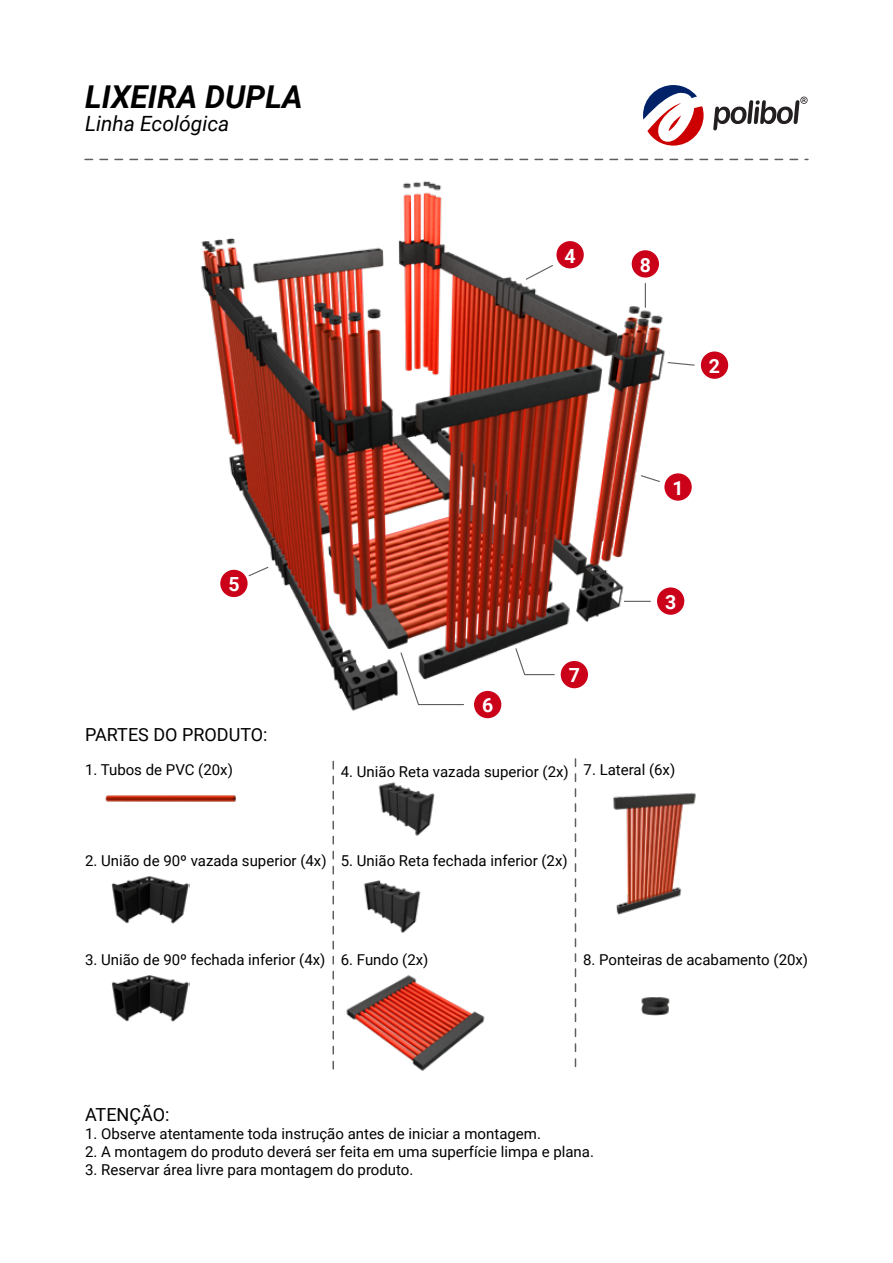
<style>
.page{position:relative;width:893px;height:1263px;background:#fff}
.page>*{position:absolute;margin:0;border:0;box-sizing:border-box;transform-origin:0 0}
.t1{font:italic 700 31.5px "Roboto";color:#000}
.t2{font:italic 21px "Roboto";color:#000}
.t3{font:700 19.5px "Roboto";color:#fff}
.t4{font:18px "Roboto";color:#000}
.t5{font:15px "Roboto";color:#000}
</style>
<div class="page">
<img style="left:84px;top:159px;width:696px;height:556px">
<svg style="left:85px;top:159px;width:723px;height:1px"></svg>
<svg style="left:332px;top:760px;width:2px;height:309px"></svg>
<img style="left:111px;top:975px;width:79px;height:47px">
<img style="left:111px;top:876px;width:79px;height:48px">
<div style="left:220px;top:570px;width:28px;height:27px;background:#cb0119;border-radius:50%"></div>
<div style="left:474px;top:691px;width:27px;height:27px;background:#cb0119;border-radius:50%"></div>
<div style="left:701px;top:351px;width:27px;height:28px;background:#cb0119;border-radius:50%"></div>
<div style="left:664px;top:473px;width:28px;height:28px;background:#cb0119;border-radius:50%"></div>
<div style="left:657px;top:587px;width:27px;height:28px;background:#cb0119;border-radius:50%"></div>
<div style="left:632px;top:250px;width:27px;height:28px;background:#cb0119;border-radius:50%"></div>
<svg style="left:645px;top:283px;width:1px;height:24px"></svg>
<svg style="left:640px;top:474px;width:21px;height:9px"></svg>
<svg style="left:667px;top:361px;width:28px;height:5px"></svg>
<div style="left:556px;top:241px;width:28px;height:27px;background:#cb0119;border-radius:50%"></div>
<svg style="left:525px;top:264px;width:29px;height:17px"></svg>
<svg style="left:248px;top:566px;width:21px;height:11px"></svg>
<svg style="left:400px;top:651px;width:65px;height:55px"></svg>
<div style="left:561px;top:661px;width:27px;height:27px;background:#cb0119;border-radius:50%"></div>
<svg style="left:514px;top:647px;width:41px;height:29px"></svg>
<svg style="left:624px;top:601px;width:26px;height:1px"></svg>
<img style="left:105px;top:795px;width:131px;height:7px">
<img style="left:363px;top:880px;width:58px;height:53px">
<img style="left:378px;top:782px;width:57px;height:54px">
<svg style="left:643px;top:85px;width:61px;height:61px"></svg>
<svg style="left:713px;top:97px;width:95px;height:33px"></svg>
<img style="left:641px;top:997px;width:29px;height:19px">
<svg style="left:575px;top:758px;width:1px;height:308px"></svg>
<img style="left:613px;top:792px;width:83px;height:123px">
<img style="left:346px;top:975px;width:139px;height:96px">
<h1 class="t1" style="left:85px;top:75px;width:219px">LIXEIRA DUPLA</h1>
<h2 class="t2" style="left:85px;top:109px;width:146px">Linha Ecológica</h2>
<h3 class="t3" style="left:564px;top:242px;width:13px">4</h3>
<h3 class="t3" style="left:640px;top:251px;width:13px">8</h3>
<h3 class="t3" style="left:709px;top:352px;width:13px">2</h3>
<h3 class="t3" style="left:672px;top:474px;width:13px">1</h3>
<h3 class="t3" style="left:228px;top:571px;width:13px">5</h3>
<p class="t4" style="left:85px;top:722px;width:184px">PARTES DO PRODUTO:</p>
<p class="t5" style="left:85px;top:759px;width:149px">1. Tubos de PVC (20x)</p>
<h3 class="t3" style="left:482px;top:692px;width:13px">6</h3>
<h3 class="t3" style="left:569px;top:662px;width:13px">7</h3>
<h3 class="t3" style="left:665px;top:588px;width:13px">3</h3>
<p class="t5" style="left:341px;top:761px;width:230px">4. União Reta vazada superior (2x)</p>
<p class="t5" style="left:584px;top:759px;width:93px">7. Lateral (6x)</p>
<p class="t5" style="left:85px;top:850px;width:243px">2. União de 90º vazada superior (4x)</p>
<p class="t5" style="left:341px;top:850px;width:228px">5. União Reta fechada inferior (2x)</p>
<p class="t5" style="left:85px;top:949px;width:242px">3. União de 90º fechada inferior (4x)</p>
<p class="t5" style="left:341px;top:949px;width:89px">6. Fundo (2x)</p>
<p class="t5" style="left:583px;top:949px;width:227px">8. Ponteiras de acabamento (20x)</p>
<p class="t4" style="left:85px;top:1102px;width:86px">ATENÇÃO:</p>
<p class="t5" style="left:85px;top:1123px;width:457px">1. Observe atentamente toda instrução antes de iniciar a montagem.</p>
<p class="t5" style="left:85px;top:1141px;width:510px">2. A montagem do produto deverá ser feita em uma superfície limpa e plana.</p>
<p class="t5" style="left:85px;top:1159px;width:330px">3. Reservar área livre para montagem do produto.</p>
</div>
